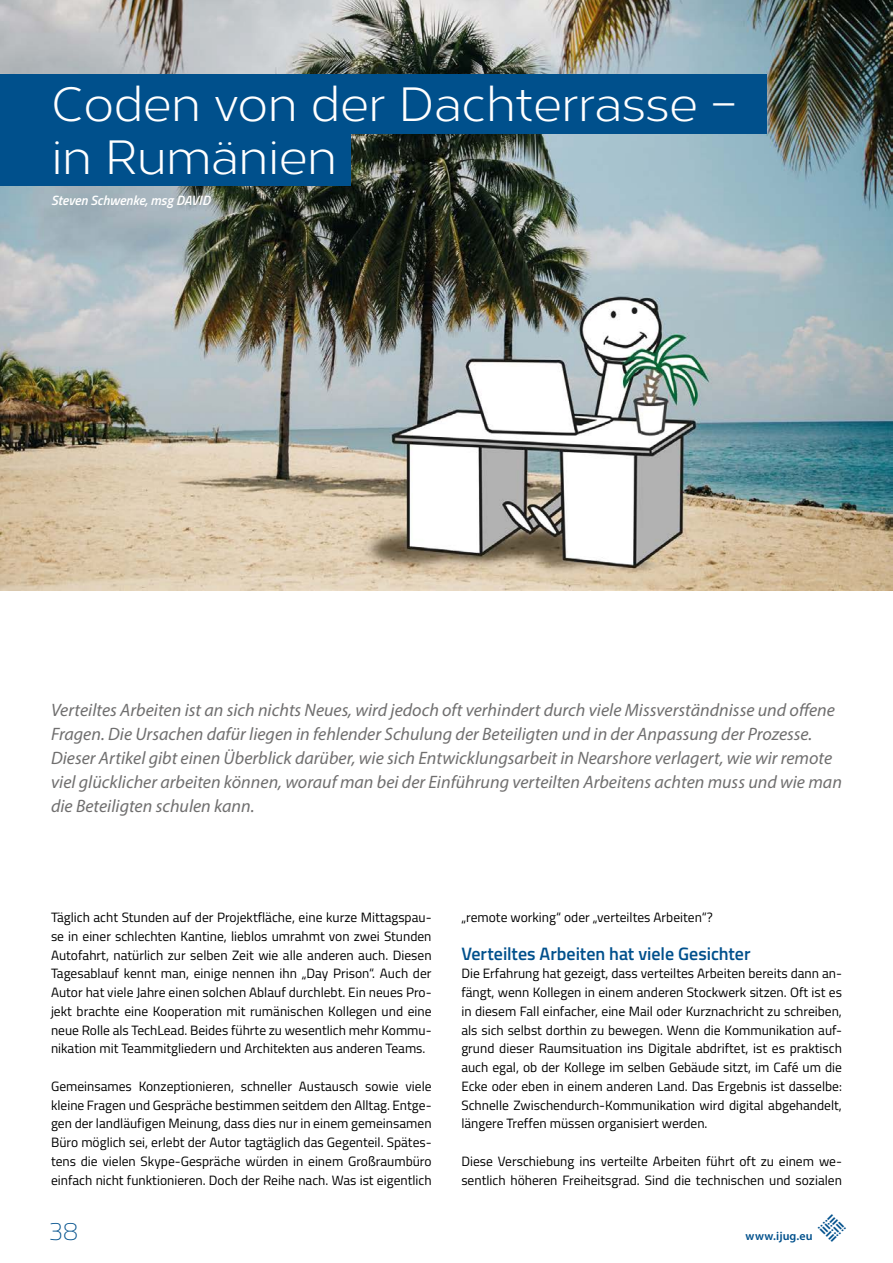
<style>
.page{position:relative;width:893px;height:1263px;background:#fff}
.page>*{position:absolute;margin:0;border:0;box-sizing:border-box;transform-origin:0 0}
.t1{font:48px/52.5px "Corbert";letter-spacing:-.01em;color:#fff}
.t2{font:100 25.5px "Titillium";color:#00508c}
.t3{font:italic 18px/24px "Myriad Pro";color:#706f6f}
.t4{font:600 18px "Titillium";color:#00508c}
.t5{font:13.5px/18.8px "Titillium";color:#000;text-align:justify}
.t6{font:italic 600 13.5px "Titillium";color:#fff}
.t7{font:600 12px "Myriad Pro";letter-spacing:.01em;color:#00508c}
</style>
<div class="page">
<img style="left:0;top:0;width:893px;height:591px">
<div style="left:0;top:74px;width:766px;height:59px;background:#00508c"></div>
<div style="left:0;top:127px;width:350px;height:59px;background:#00508c"></div>
<h1 class="t1" style="left:51px;top:75px;width:687px">Coden von der Dachterrasse – in Rumänien</h1>
<p class="t6" style="left:51px;top:190px;width:161px">Steven Schwenke, msg DAVID</p>
<p class="t3" style="left:51px;top:697px;width:792px">Verteiltes Arbeiten ist an sich nichts Neues, wird jedoch oft verhindert durch viele Missverständnisse und offene Fragen. Die Ursachen dafür liegen in fehlender Schulung der Beteiligten und in der Anpassung der Prozesse.<br>Dieser Artikel gibt einen Überblick darüber, wie sich Entwicklungsarbeit in Nearshore verlagert, wie wir remote viel glücklicher arbeiten können, worauf man bei der Einführung verteilten Arbeitens achten muss und wie man die Beteiligten schulen kann.</p>
<p class="t5" style="left:51px;top:907px;width:382px">Täglich acht Stunden auf der Projektfläche, eine kurze Mittagspau&shy;se in einer schlechten Kantine, lieblos umrahmt von zwei Stunden Autofahrt, natürlich zur selben Zeit wie alle anderen auch. Diesen Tagesablauf kennt man, einige nennen ihn „Day Prison“. Auch der Autor hat viele Jahre einen solchen Ablauf durchlebt. Ein neues Pro&shy;jekt brachte eine Kooperation mit rumänischen Kollegen und eine neue Rolle als TechLead. Beides führte zu wesentlich mehr Kommu&shy;nikation mit Teammitgliedern und Architekten aus anderen Teams.</p>
<p class="t5" style="left:51px;top:1076px;width:382px">Gemeinsames Konzeptionieren, schneller Austausch sowie viele kleine Fragen und Gespräche bestimmen seitdem den Alltag. Entge&shy;gen der landläufigen Meinung, dass dies nur in einem gemeinsamen Büro möglich sei, erlebt der Autor tagtäglich das Gegenteil. Spätes&shy;tens die vielen Skype-Gespräche würden in einem Großraumbüro einfach nicht funktionieren. Doch der Reihe nach. Was ist eigentlich</p>
<h2 class="t2" style="left:49px;top:1213px;width:30px">38</h2>
<p class="t5" style="left:461px;top:907px;width:253px">„remote working“ oder „verteiltes Arbeiten“?</p>
<h3 class="t4" style="left:461px;top:940px;width:291px">Verteiltes Arbeiten hat viele Gesichter</h3>
<p class="t5" style="left:461px;top:964px;width:382px">Die Erfahrung hat gezeigt, dass verteiltes Arbeiten bereits dann an&shy;fängt, wenn Kollegen in einem anderen Stockwerk sitzen. Oft ist es in diesem Fall einfacher, eine Mail oder Kurznachricht zu schreiben, als sich selbst dorthin zu bewegen. Wenn die Kommunikation auf&shy;grund dieser Raumsituation ins Digitale abdriftet, ist es praktisch auch egal, ob der Kollege im selben Gebäude sitzt, im Café um die Ecke oder eben in einem anderen Land. Das Ergebnis ist dasselbe:<br>Schnelle Zwischendurch-Kommunikation wird digital abgehandelt, längere Treffen müssen organisiert werden.</p>
<p class="t5" style="left:461px;top:1151px;width:382px">Diese Verschiebung ins verteilte Arbeiten führt oft zu einem we&shy;sentlich höheren Freiheitsgrad. Sind die technischen und sozialen</p>
<p class="t7" style="left:746px;top:1228px;width:69px">www.ijug.eu</p>
</div>
